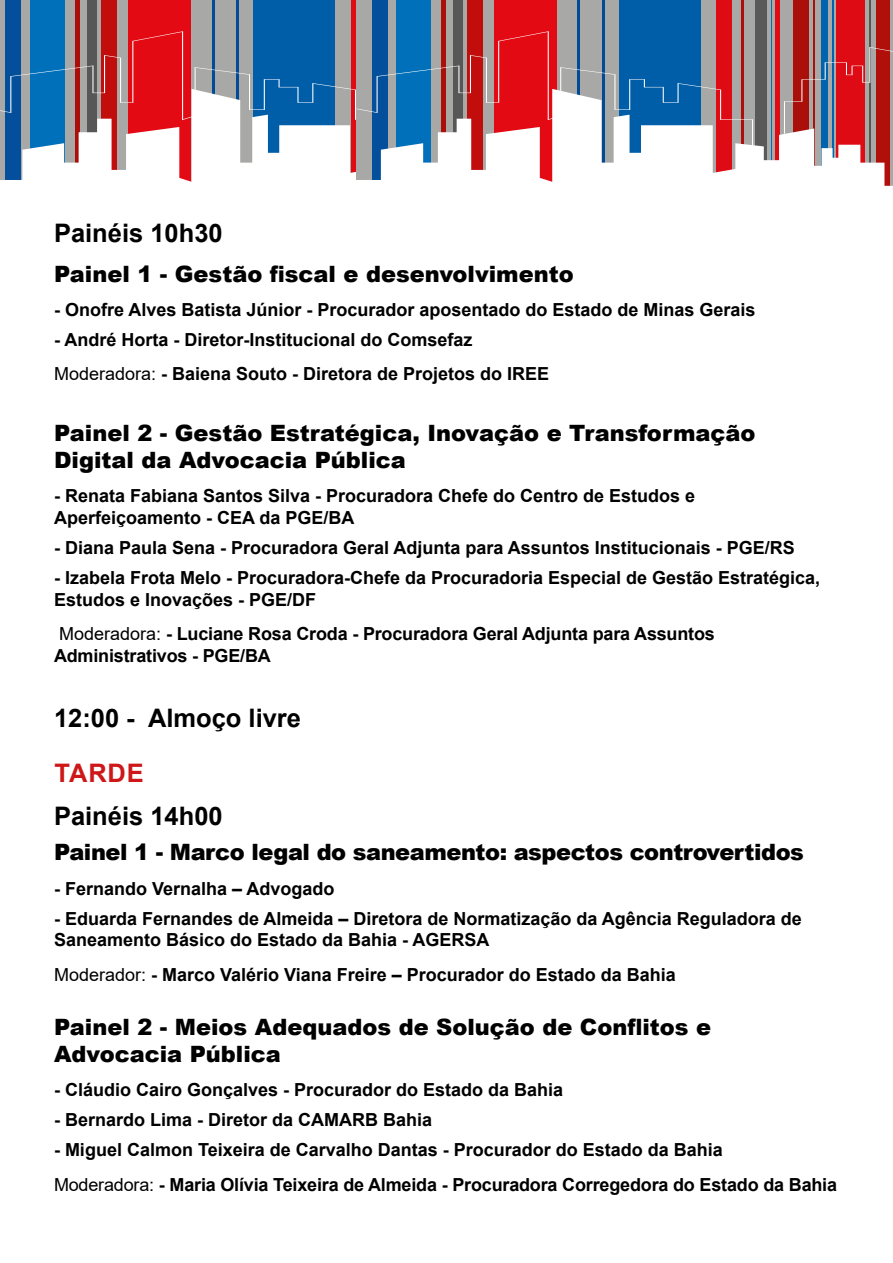
<style>
.page{position:relative;width:893px;height:1263px;background:#fff}
.page>*{position:absolute;margin:0;border:0;box-sizing:border-box;transform-origin:0 0}
.t1{font:700 25.5px "Arial";color:#000}
.t2{font:700 25.5px "Arial";letter-spacing:.035em;color:#cd1719}
.t3{font:900 22.5px/27px "Arial";color:#000}
.t4{font:900 22.5px "Arial";letter-spacing:-.02em;color:#000}
.t5{font:700 18px/21.6px "Arial";color:#000}
.s1{font-weight:400}
</style>
<div class="page">
<div style="left:0;top:0;width:537px;height:283px;background:#a8a8a6"></div>
<div style="left:30px;top:0;width:35px;height:283px;background:#0070ba"></div>
<div style="left:253px;top:0;width:82px;height:283px;background:#005ea8"></div>
<div style="left:6px;top:0;width:15px;height:283px;background:#034f9c"></div>
<hr style="left:75px;top:0;width:4px;height:283px;background:#ab0f0a">
<hr style="left:212px;top:0;width:2px;height:283px;background:#004a96">
<hr style="left:236px;top:0;width:2px;height:283px;background:#004a96">
<div style="left:101px;top:0;width:16px;height:283px;background:#c20d0d"></div>
<svg style="left:351px;top:0;width:5px;height:31px"></svg>
<div style="left:128px;top:0;width:63px;height:283px;background:#e30a14"></div>
<div style="left:87px;top:0;width:10px;height:283px;background:#575757"></div>
<div style="left:0;top:147px;width:349px;height:136px;background:#fff"></div>
<svg style="left:0;top:31px;width:356px;height:116px"></svg>
<div style="left:357px;top:0;width:536px;height:283px;background:#a8a8a6"></div>
<div style="left:396px;top:0;width:35px;height:283px;background:#0070ba"></div>
<div style="left:619px;top:0;width:81px;height:283px;background:#005ea8"></div>
<div style="left:372px;top:0;width:16px;height:283px;background:#034f9c"></div>
<hr style="left:441px;top:0;width:4px;height:283px;background:#ab0f0a">
<hr style="left:578px;top:0;width:2px;height:283px;background:#004a96">
<hr style="left:602px;top:0;width:2px;height:283px;background:#004a96">
<hr style="left:741px;top:0;width:2px;height:283px;background:#ad0f0a">
<div style="left:467px;top:0;width:16px;height:283px;background:#c20d0d"></div>
<div style="left:716px;top:0;width:16px;height:283px;background:#de0a14"></div>
<div style="left:494px;top:0;width:62px;height:283px;background:#e30a14"></div>
<div style="left:453px;top:0;width:10px;height:283px;background:#575757"></div>
<div style="left:876px;top:0;width:14px;height:283px;background:#b00f0a"></div>
<div style="left:836px;top:0;width:29px;height:283px;background:#de0a14"></div>
<div style="left:821px;top:0;width:6px;height:283px;background:#0063ad"></div>
<div style="left:794px;top:0;width:15px;height:283px;background:#ab0f0a"></div>
<div style="left:775px;top:0;width:5px;height:283px;background:#e00a14"></div>
<div style="left:755px;top:0;width:12px;height:283px;background:#595959"></div>
<hr style="left:771px;top:0;width:1px;height:283px;background:#0070ba">
<hr style="left:869px;top:0;width:2px;height:283px;background:#575757">
<hr style="left:813px;top:0;width:1px;height:283px;background:#ab0f0a">
<hr style="left:832px;top:0;width:1px;height:283px;background:#0063ad">
<svg style="left:349px;top:89px;width:544px;height:194px;background:#f6eff0"></svg>
<svg style="left:784px;top:47px;width:109px;height:87px"></svg>
<svg style="left:357px;top:31px;width:396px;height:116px"></svg>
<h1 class="t1" style="left:54px;top:215px;width:170px">Painéis 10h30</h1>
<p class="t3" style="left:54px;top:259px;width:521px">Painel 1 - Gestão fiscal e desenvolvimento</p>
<p class="t5" style="left:54px;top:299px;width:703px">- Onofre Alves Batista Júnior - Procurador aposentado do Estado de Minas Gerais</p>
<p class="t5" style="left:54px;top:323px;width:497px;line-height:34.3px">- André Horta - Diretor-Institucional do Comsefaz<br><span class="s1">Moderadora:</span> - Baiena Souto - Diretora de Projetos do IREE</p>
<p class="t3" style="left:54px;top:419px;width:703px">Painel 2 - Gestão Estratégica, Inovação e Transformação<br>Digital da Advocacia Pública</p>
<p class="t5" style="left:54px;top:485px;width:643px">- Renata Fabiana Santos Silva - Procuradora Chefe do Centro de Estudos e<br>Aperfeiçoamento - CEA da PGE/BA</p>
<p class="t5" style="left:54px;top:537px;width:742px">- Diana Paula Sena - Procuradora Geral Adjunta para Assuntos Institucionais - PGE/RS</p>
<p class="t5" style="left:54px;top:567px;width:768px">- Izabela Frota Melo - Procuradora-Chefe da Procuradoria Especial de Gestão Estratégica,<br>Estudos e Inovações - PGE/DF</p>
<p class="t5" style="left:54px;top:623px;width:662px"><span class="s1">Moderadora:</span> - Luciane Rosa Croda - Procuradora Geral Adjunta para Assuntos<br>Administrativos - PGE/BA</p>
<h1 class="t1" style="left:54px;top:700px;width:249px">12:00 - Almoço livre</h1>
<h1 class="t2" style="left:54px;top:755px;width:91px">TARDE</h1>
<h1 class="t1" style="left:54px;top:798px;width:170px">Painéis 14h00</h1>
<p class="t4" style="left:54px;top:836px;width:751px">Painel 1 - Marco legal do saneamento: aspectos controvertidos</p>
<p class="t5" style="left:54px;top:878px;width:282px">- Fernando Vernalha – Advogado</p>
<p class="t5" style="left:54px;top:908px;width:749px">- Eduarda Fernandes de Almeida – Diretora de Normatização da Agência Reguladora de<br>Saneamento Básico do Estado da Bahia - AGERSA</p>
<p class="t5" style="left:54px;top:964px;width:623px"><span class="s1">Moderador:</span> - Marco Valério Viana Freire – Procurador do Estado da Bahia</p>
<p class="t3" style="left:54px;top:1012px;width:659px">Painel 2 - Meios Adequados de Solução de Conflitos e<br>Advocacia Pública</p>
<p class="t5" style="left:54px;top:1079px;width:511px">- Cláudio Cairo Gonçalves - Procurador do Estado da Bahia</p>
<p class="t5" style="left:54px;top:1109px;width:380px">- Bernardo Lima - Diretor da CAMARB Bahia</p>
<p class="t5" style="left:54px;top:1133px;width:785px;line-height:34.3px">- Miguel Calmon Teixeira de Carvalho Dantas - Procurador do Estado da Bahia<br><span class="s1">Moderadora:</span> - Maria Olívia Teixeira de Almeida - Procuradora Corregedora do Estado da Bahia</p>
</div>
